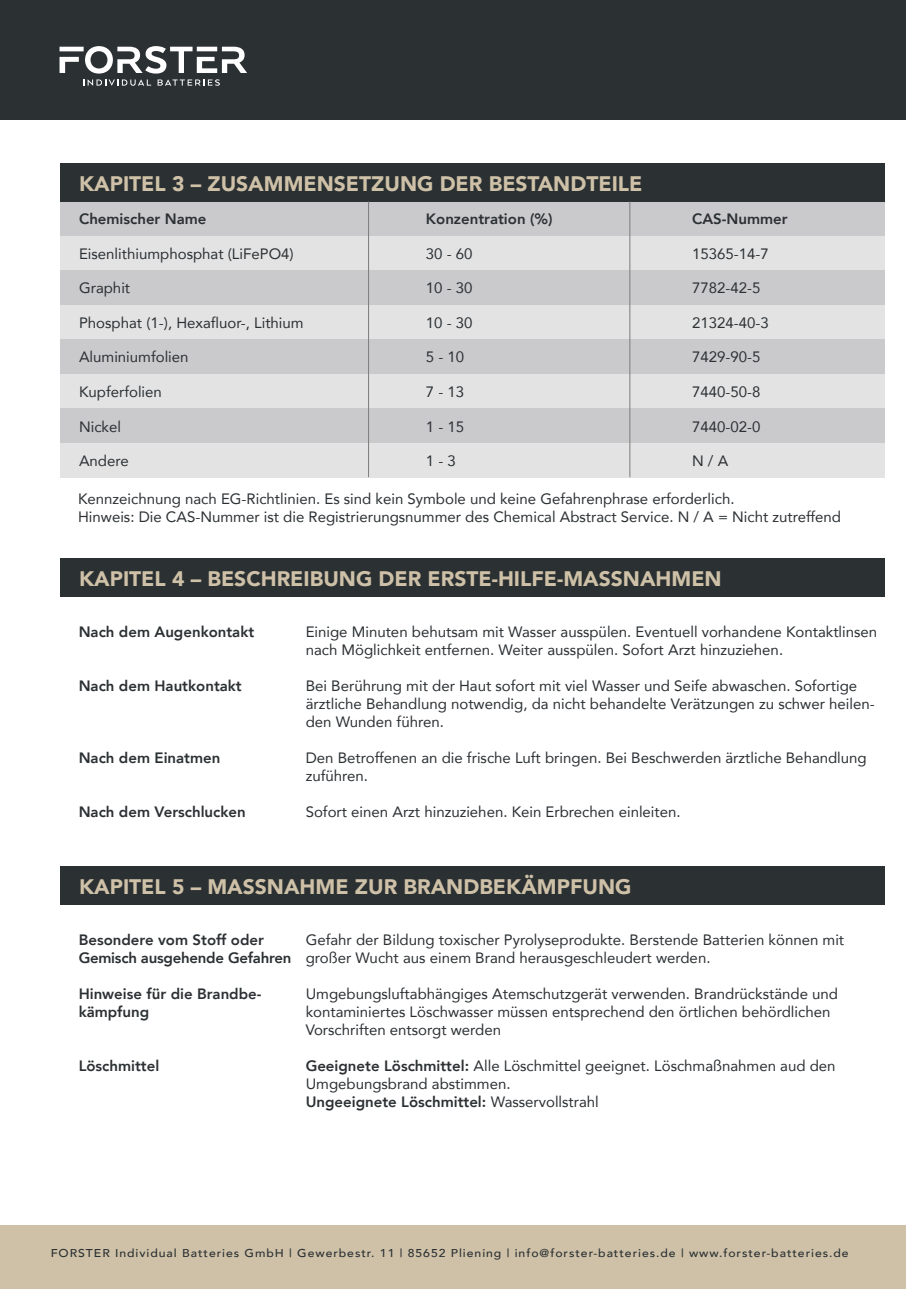
<style>
.page{position:relative;width:906px;height:1289px;background:#fff}
.page>*{position:absolute;margin:0;border:0;box-sizing:border-box;transform-origin:0 0}
.t1{font:900 21px "Avenir";color:#cec1a7}
.t2{font:15px/18px "Avenir";color:#2b3033}
.t3{font:800 15px/18px "Avenir";color:#2b3033}
.t4{font:500 11.4px "Avenir";letter-spacing:.075em;color:#2b3033;scale:1.08 1}
.s1{font-weight:800}
</style>
<div class="page">
<div style="left:0;top:0;width:906px;height:119px;background:#2b3033"></div>
<svg style="left:60px;top:46px;width:187px;height:40px"></svg>
<div style="left:0;top:1224px;width:906px;height:64px;background:#cec1a7"></div>
<div style="left:60px;top:163px;width:824px;height:38px;background:#2b3033"></div>
<div style="left:60px;top:558px;width:824px;height:38px;background:#2b3033"></div>
<div style="left:60px;top:865px;width:824px;height:39px;background:#2b3033"></div>
<div style="left:60px;top:201px;width:824px;height:35px;background:#cac9cb"></div>
<div style="left:60px;top:236px;width:824px;height:35px;background:#e3e3e4"></div>
<div style="left:60px;top:270px;width:824px;height:35px;background:#cac9cb"></div>
<div style="left:60px;top:305px;width:824px;height:35px;background:#e3e3e4"></div>
<div style="left:60px;top:339px;width:824px;height:35px;background:#cac9cb"></div>
<div style="left:60px;top:374px;width:824px;height:35px;background:#e3e3e4"></div>
<div style="left:60px;top:408px;width:824px;height:35px;background:#cac9cb"></div>
<div style="left:60px;top:443px;width:824px;height:34px;background:#e3e3e4"></div>
<hr style="left:368px;top:201px;width:1px;height:276px;background:#808080">
<hr style="left:629px;top:201px;width:1px;height:276px;background:#808080">
<h1 class="t1" style="left:79px;top:166px;width:565px">KAPITEL 3 – ZUSAMMENSETZUNG DER BESTANDTEILE</h1>
<p class="t3" style="left:79px;top:210px;width:129px">Chemischer Name</p>
<p class="t3" style="left:426px;top:210px;width:128px">Konzentration (%)</p>
<p class="t3" style="left:692px;top:210px;width:97px">CAS-Nummer</p>
<p class="t2" style="left:79px;top:244px;width:216px">Eisenlithiumphosphat (LiFePO4)</p>
<p class="t2" style="left:426px;top:244px;width:48px">30 - 60</p>
<p class="t2" style="left:692px;top:244px;width:78px">15365-14-7</p>
<p class="t2" style="left:79px;top:279px;width:53px">Graphit</p>
<p class="t2" style="left:426px;top:279px;width:48px">10 - 30</p>
<p class="t2" style="left:692px;top:279px;width:70px">7782-42-5</p>
<p class="t2" style="left:79px;top:313px;width:226px">Phosphat (1-), Hexafluor-, Lithium</p>
<p class="t2" style="left:426px;top:313px;width:48px">10 - 30</p>
<p class="t2" style="left:692px;top:313px;width:78px">21324-40-3</p>
<p class="t2" style="left:79px;top:348px;width:111px">Aluminiumfolien</p>
<p class="t2" style="left:426px;top:348px;width:40px">5 - 10</p>
<p class="t2" style="left:692px;top:348px;width:70px">7429-90-5</p>
<p class="t2" style="left:79px;top:382px;width:84px">Kupferfolien</p>
<p class="t2" style="left:426px;top:382px;width:40px">7 - 13</p>
<p class="t2" style="left:692px;top:382px;width:70px">7440-50-8</p>
<p class="t2" style="left:79px;top:417px;width:43px">Nickel</p>
<p class="t2" style="left:426px;top:417px;width:40px">1 - 15</p>
<p class="t2" style="left:692px;top:417px;width:70px">7440-02-0</p>
<p class="t2" style="left:79px;top:451px;width:51px">Andere</p>
<p class="t2" style="left:426px;top:451px;width:32px">1 - 3</p>
<p class="t2" style="left:692px;top:451px;width:38px">N / A</p>
<p class="t2" style="left:78px;top:489px;width:764px">Kennzeichnung nach EG-Richtlinien. Es sind kein Symbole und keine Gefahrenphrase erforderlich.<br>Hinweis: Die CAS-Nummer ist die Registrierungsnummer des Chemical Abstract Service. N / A = Nicht zutreffend</p>
<h1 class="t1" style="left:79px;top:560px;width:644px">KAPITEL 4 – BESCHREIBUNG DER ERSTE-HILFE-MASSNAHMEN</h1>
<p class="t3" style="left:79px;top:622px;width:177px">Nach dem Augenkontakt</p>
<p class="t3" style="left:79px;top:676px;width:165px">Nach dem Hautkontakt</p>
<p class="t3" style="left:79px;top:748px;width:143px">Nach dem Einatmen</p>
<p class="t3" style="left:79px;top:802px;width:168px">Nach dem Verschlucken</p>
<p class="t2" style="left:306px;top:622px;width:573px">Einige Minuten behutsam mit Wasser ausspülen. Eventuell vorhandene Kontaktlinsen nach Möglichkeit entfernen. Weiter ausspülen. Sofort Arzt hinzuziehen.</p>
<p class="t2" style="left:306px;top:676px;width:570px">Bei Berührung mit der Haut sofort mit viel Wasser und Seife abwaschen. Sofortige ärztliche Behandlung notwendig, da nicht behandelte Verätzungen zu schwer heilen&shy;den Wunden führen.</p>
<p class="t2" style="left:306px;top:748px;width:562px">Den Betroffenen an die frische Luft bringen. Bei Beschwerden ärztliche Behandlung zuführen.</p>
<p class="t2" style="left:306px;top:802px;width:376px">Sofort einen Arzt hinzuziehen. Kein Erbrechen einleiten.</p>
<h1 class="t1" style="left:79px;top:868px;width:554px">KAPITEL 5 – MASSNAHME ZUR BRANDBEKÄMPFUNG</h1>
<p class="t3" style="left:79px;top:930px;width:214px">Besondere vom Stoff oder<br>Gemisch ausgehende Gefahren</p>
<p class="t3" style="left:79px;top:984px;width:184px">Hinweise für die Brandbe&shy;kämpfung</p>
<p class="t3" style="left:79px;top:1056px;width:82px">Löschmittel</p>
<p class="t2" style="left:306px;top:929px;width:540px">Gefahr der Bildung toxischer Pyrolyseprodukte. Berstende Batterien können mit großer Wucht aus einem Brand herausgeschleudert werden.</p>
<p class="t2" style="left:306px;top:983px;width:534px">Umgebungsluftabhängiges Atemschutzgerät verwenden. Brandrückstände und kontaminiertes Löschwasser müssen entsprechend den örtlichen behördlichen<br>Vorschriften entsorgt werden</p>
<p class="t2" style="left:306px;top:1055px;width:531px"><span class="s1">Geeignete Löschmittel:</span> Alle Löschmittel geeignet. Löschmaßnahmen aud den<br>Umgebungsbrand abstimmen.<br><span class="s1">Ungeeignete Löschmittel:</span> Wasservollstrahl</p>
<p class="t4" style="left:51px;top:1243px;width:740px">FORSTER Individual Batteries GmbH | Gewerbestr. 11 | 85652 Pliening | info@forster-batteries.de | www.forster-batteries.de</p>
</div>
